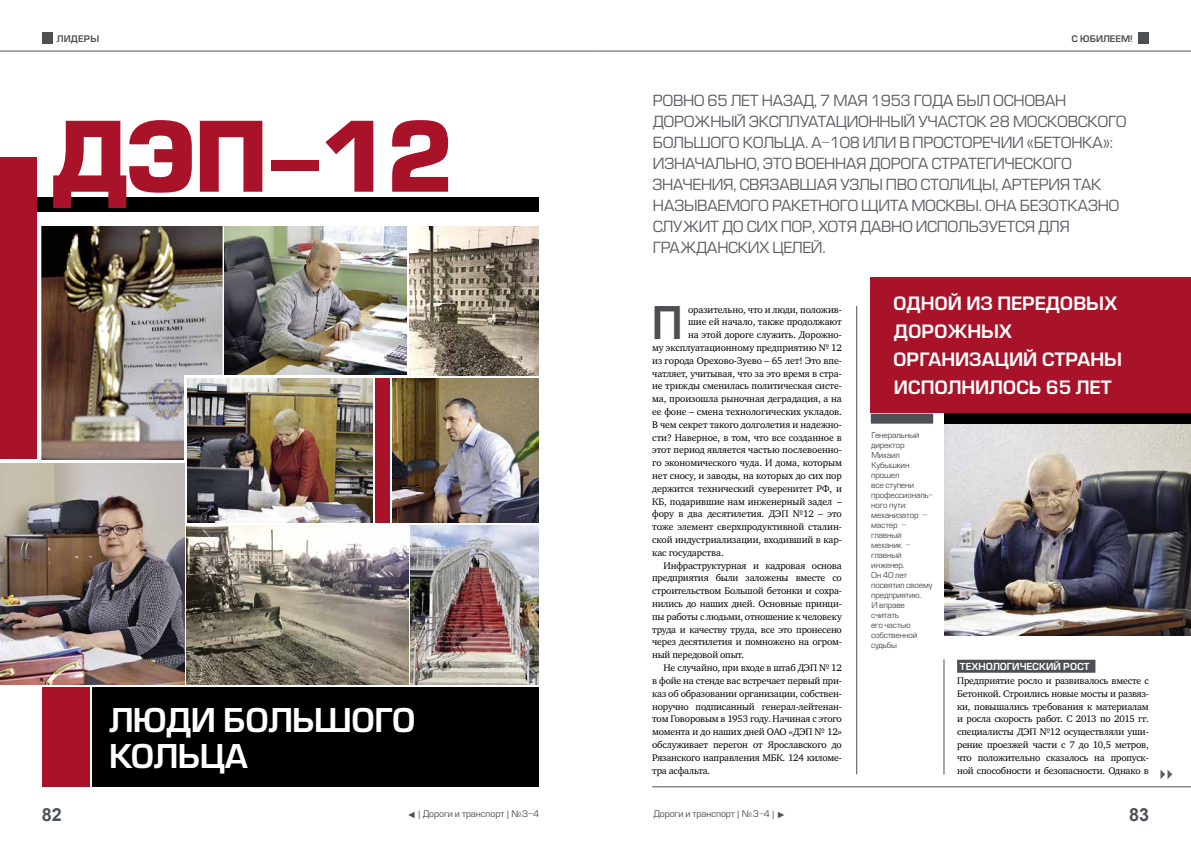
<style>
.page{position:relative;width:1191px;height:842px;background:#fff}
.page>*{position:absolute;margin:0;border:0;box-sizing:border-box;transform-origin:0 0}
.t1{font:700 94.6px "Europe";color:#a9132a}
.t2{font:44px "Europe Demi";color:#4c5054;scale:.9 1}
.t3{font:32px/36px "Europe Demi";letter-spacing:-.025em;color:#fff}
.t4{font:18px/28px "Europe Demi";letter-spacing:-.01em;color:#fff}
.t5{font:700 18px "Arial";color:#4c5054}
.t6{font:15px/21px "Europe";letter-spacing:-.025em;color:#5f5d63}
.t7{font:9.8px/12.8px "Charter C";letter-spacing:-.01em;color:#000;text-align:justify}
.t8{font:9.5px "Europe Demi";letter-spacing:-.01em;color:#fff}
.t9{font:8.9px "Europe";letter-spacing:-.01em;color:#4c5054}
.t10{font:8.9px "Europe Demi";color:#4c5054}
.t11{font:8px/10px "Europe";letter-spacing:-.025em;color:#4c5054}
.s1{font-family:"Arial"}
</style>
<div class="page">
<img style="left:42px;top:226px;width:180px;height:234px">
<div style="left:38px;top:222px;width:188px;height:242px;border:3px solid #fff"></div>
<div style="left:957px;top:660px;width:138px;height:13px;background:#4c5054"></div>
<div style="left:92px;top:687px;width:447px;height:99px;background:#000"></div>
<div style="left:944px;top:401px;width:247px;height:23px;background:#000"></div>
<div style="left:43px;top:687px;width:47px;height:99px;background:#a9132a"></div>
<div style="left:27px;top:197px;width:512px;height:15px;background:#000"></div>
<div style="left:375px;top:378px;width:15px;height:144px;background:#a9132a"></div>
<div style="left:870px;top:277px;width:321px;height:136px;background:#a9132a"></div>
<img style="left:392px;top:379px;width:147px;height:143px">
<img style="left:410px;top:226px;width:129px;height:149px">
<img style="left:224px;top:226px;width:182px;height:148px">
<img style="left:411px;top:525px;width:128px;height:159px">
<img style="left:0;top:463px;width:184px;height:221px">
<img style="left:187px;top:525px;width:221px;height:159px">
<hr style="left:856px;top:306px;width:1px;height:468px;background:#4c5054">
<hr style="left:652px;top:786px;width:539px;height:1px;background:#4c5054">
<hr style="left:943px;top:659px;width:1px;height:115px;background:#4c5054">
<div style="left:0;top:158px;width:37px;height:301px;background:#a9132a"></div>
<div style="left:40px;top:216px;width:506px;height:10px;background:#fff"></div>
<div style="left:184px;top:375px;width:66px;height:87px;background:#fff"></div>
<img style="left:187px;top:378px;width:186px;height:144px">
<svg style="left:1160px;top:769px;width:12px;height:10px"></svg>
<img style="left:944px;top:424px;width:247px;height:211px">
<div style="left:1138px;top:32px;width:10px;height:12px;background:#4c5054"></div>
<div style="left:42px;top:32px;width:11px;height:12px;background:#4c5054"></div>
<hr style="left:0;top:51px;width:595px;height:1px;background:#4c5054">
<hr style="left:595px;top:51px;width:596px;height:1px;background:#4c5054">
<div style="left:871px;top:414px;width:62px;height:10px;background:#4c5054"></div>
<p class="t10" style="left:57px;top:33px;width:44px">ЛИДЕРЫ</p>
<p class="t10" style="left:1071px;top:33px;width:63px">С ЮБИЛЕЕМ!</p>
<h1 class="t1" style="left:51px;top:100px;width:405px">ДЭП-12</h1>
<h3 class="t3" style="left:109px;top:702px;width:308px">ЛЮДИ БОЛЬШОГО<br>КОЛЬЦА</h3>
<p class="t6" style="left:652px;top:91px;width:476px">РОВНО 65 ЛЕТ НАЗАД, 7 МАЯ 1953 ГОДА БЫЛ ОСНОВАН ДОРОЖНЫЙ ЭКСПЛУАТАЦИОННЫЙ УЧАСТОК 28 МОСКОВСКОГО БОЛЬШОГО КОЛЬЦА. А-108 ИЛИ В ПРОСТОРЕЧИИ «БЕТОНКА»:<br>ИЗНАЧАЛЬНО, ЭТО ВОЕННАЯ ДОРОГА СТРАТЕГИЧЕСКОГО ЗНАЧЕНИЯ, СВЯЗАВШАЯ УЗЛЫ ПВО СТОЛИЦЫ, АРТЕРИЯ ТАК НАЗЫВАЕМОГО РАКЕТНОГО ЩИТА МОСКВЫ. ОНА БЕЗОТКАЗНО СЛУЖИТ ДО СИХ ПОР, ХОТЯ ДАВНО ИСПОЛЬЗУЕТСЯ ДЛЯ ГРАЖДАНСКИХ ЦЕЛЕЙ.</p>
<h3 class="t4" style="left:893px;top:290px;width:230px">ОДНОЙ ИЗ ПЕРЕДОВЫХ<br>ДОРОЖНЫХ<br>ОРГАНИЗАЦИЙ СТРАНЫ<br>ИСПОЛНИЛОСЬ 65 ЛЕТ</h3>
<h2 class="t2" style="left:652px;top:297px;width:35px">П</h2>
<p class="t7" style="left:688px;top:303px;width:155px">оразительно, что и люди, положив-</p>
<p class="t7" style="left:688px;top:316px;width:155px">шие ей начало, также продолжают</p>
<p class="t7" style="left:688px;top:329px;width:155px">на этой дороге служить. Дорожно-</p>
<p class="t7" style="left:652px;top:341px;width:191px">му эксплуатационному предприятию № 12</p>
<p class="t7" style="left:652px;top:354px;width:191px">из города Орехово-Зуево – 65 лет! Это впе-</p>
<p class="t7" style="left:652px;top:367px;width:191px">чатляет, учитывая, что за это время в стра-</p>
<p class="t7" style="left:652px;top:380px;width:191px">не трижды сменилась политическая систе-</p>
<p class="t7" style="left:652px;top:393px;width:191px">ма, произошла рыночная деградация, а на</p>
<p class="t7" style="left:652px;top:405px;width:191px">ее фоне – смена технологических укладов.</p>
<p class="t7" style="left:652px;top:418px;width:191px">В чем секрет такого долголетия и надежно-</p>
<p class="t7" style="left:652px;top:431px;width:191px">сти? Наверное, в том, что все созданное в</p>
<p class="t7" style="left:652px;top:444px;width:191px">этот период является частью послевоенно-</p>
<p class="t7" style="left:652px;top:457px;width:191px">го экономического чуда. И дома, которым</p>
<p class="t7" style="left:652px;top:469px;width:191px">нет сносу, и заводы, на которых до сих пор</p>
<p class="t7" style="left:652px;top:482px;width:191px">держится технический суверенитет РФ, и</p>
<p class="t7" style="left:652px;top:495px;width:191px">КБ, подарившие нам инженерный задел –</p>
<p class="t7" style="left:652px;top:508px;width:191px">фору в два десятилетия. ДЭП №12 – это</p>
<p class="t7" style="left:652px;top:521px;width:191px">тоже элемент сверхпродуктивной сталин-</p>
<p class="t7" style="left:652px;top:533px;width:191px">ской индустриализации, входивший в кар-</p>
<p class="t7" style="left:652px;top:546px;width:73px">кас государства.</p>
<p class="t7" style="left:663px;top:559px;width:180px">Инфраструктурная и кадровая основа</p>
<p class="t7" style="left:652px;top:572px;width:191px">предприятия были заложены вместе со</p>
<p class="t7" style="left:652px;top:585px;width:191px">строительством Большой бетонки и сохра-</p>
<p class="t7" style="left:652px;top:597px;width:191px">нились до наших дней. Основные принци-</p>
<p class="t7" style="left:652px;top:610px;width:191px">пы работы с людьми, отношение к человеку</p>
<p class="t7" style="left:652px;top:623px;width:191px">труда и качеству труда, все это пронесено</p>
<p class="t7" style="left:652px;top:636px;width:191px">через десятилетия и помножено на огром-</p>
<p class="t7" style="left:652px;top:649px;width:93px">ный передовой опыт.</p>
<p class="t7" style="left:663px;top:661px;width:180px">Не случайно, при входе в штаб ДЭП № 12</p>
<p class="t7" style="left:652px;top:674px;width:191px">в фойе на стенде вас встречает первый при-</p>
<p class="t7" style="left:652px;top:687px;width:191px">каз об образовании организации, собствен-</p>
<p class="t7" style="left:652px;top:700px;width:191px">норучно подписанный генерал-лейтенан-</p>
<p class="t7" style="left:652px;top:713px;width:191px">том Говоровым в 1953 году. Начиная с этого</p>
<p class="t7" style="left:652px;top:725px;width:191px">момента и до наших дней ОАО «ДЭП № 12»</p>
<p class="t7" style="left:652px;top:738px;width:191px">обслуживает перегон от Ярославского до</p>
<p class="t7" style="left:652px;top:751px;width:191px">Рязанского направления МБК. 124 киломе-</p>
<p class="t7" style="left:652px;top:764px;width:60px">тра асфальта.</p>
<p class="t11" style="left:871px;top:430px;width:63px">Генеральный директор<br>Михаил<br>Кубышкин прошел<br>все ступени профессиональ&shy;ного пути: механизатор – мастер – главный механик – главный инженер.<br>Он 40 лет посвятил своему предприятию.<br>И вправе считать<br>его частью собственной судьбы</p>
<p class="t8" style="left:960px;top:660px;width:131px">ТЕХНОЛОГИЧЕСКИЙ РОСТ</p>
<p class="t7" style="left:957px;top:674px;width:193px">Предприятие росло и развивалось вместе с Бетонкой. Строились новые мосты и развяз&shy;ки, повышались требования к материалам и росла скорость работ. С 2013 по 2015 гг. специалисты ДЭП №12 осуществляли уши&shy;рение проезжей части с 7 до 10,5 метров, что положительно сказалось на пропуск&shy;ной способности и безопасности. Однако в</p>
<h3 class="t5" style="left:42px;top:803px;width:21px">82</h3>
<p class="t9" style="left:407px;top:809px;width:134px"><span class="s1">◄ |</span> Дороги и транспорт <span class="s1">|</span> №3-4</p>
<p class="t9" style="left:653px;top:809px;width:134px">Дороги и транспорт <span class="s1">|</span> №3-4 <span class="s1">| ►</span></p>
<h3 class="t5" style="left:1129px;top:803px;width:21px">83</h3>
</div>
